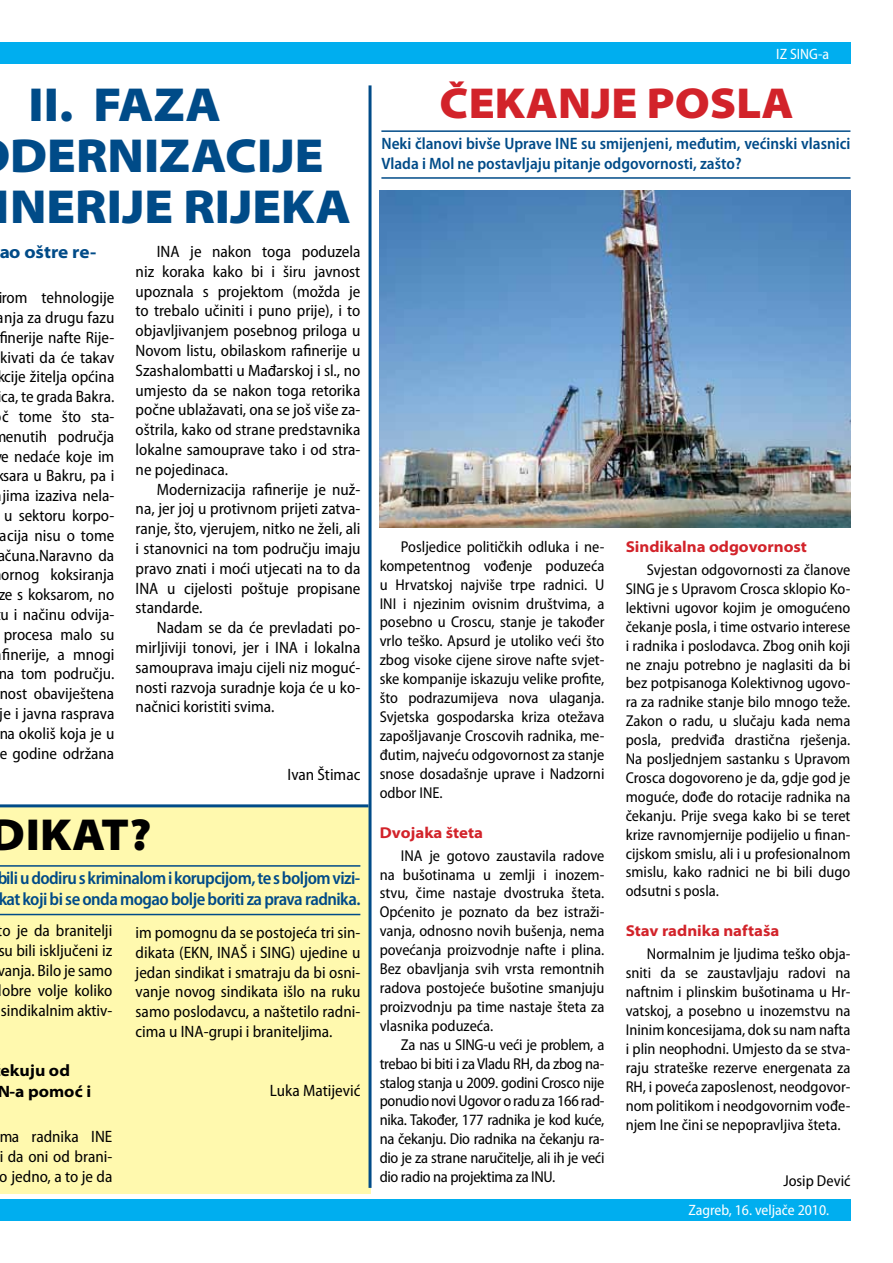
<style>
.page{position:relative;width:893px;height:1263px;background:#fff}
.page>*{position:absolute;margin:0;border:0;box-sizing:border-box;transform-origin:0 0}
.t1{font:900 semi-expanded 48px "Myriad Pro";color:#004b88}
.t2{font:900 semi-expanded 45px "Myriad Pro";color:#000}
.t3{font:900 semi-expanded 43.5px "Myriad Pro";color:#d2232a}
.t4{font:600 semi-condensed 18px/21.6px "Myriad Pro";letter-spacing:-.03em;color:#004b88}
.t5{font:700 semi-expanded 18px "Myriad Pro";color:#004b88}
.t6{font:semi-condensed 16.5px/19.8px "Myriad Pro";color:#000;text-align:justify}
.t7{font:600 semi-condensed 16.5px/19.8px "Myriad Pro";color:#004b88}
.t8{font:700 semi-expanded 16.5px/21px "Myriad Pro";color:#000}
.t9{font:semi-condensed 15.75px/18.9px "Myriad Pro";color:#000;text-align:justify}
.t10{font:700 semi-expanded 15.75px "Myriad Pro";color:#d2232a}
.t11{font:semi-condensed 15px "Myriad Pro";color:#fff}
</style>
<div class="page">
<div style="left:0;top:806px;width:370px;height:387px;background:#fff9ae"></div>
<div style="left:0;top:43px;width:850px;height:21px;background:#00aeef"></div>
<div style="left:0;top:1199px;width:850px;height:21px;background:#00aeef"></div>
<hr style="left:369px;top:85px;width:3px;height:1103px;background:#004b88">
<hr style="left:0;top:804px;width:369px;height:3px;background:#004b88">
<hr style="left:0;top:865px;width:360px;height:2px;background:#004b88">
<hr style="left:0;top:914px;width:360px;height:1px;background:#004b88">
<hr style="left:381px;top:130px;width:469px;height:2px;background:#004b88">
<hr style="left:381px;top:177px;width:469px;height:2px;background:#004b88">
<img style="left:380px;top:190px;width:470px;height:338px">
<h1 class="t1" style="left:29px;top:78px;width:194px">II. FAZA</h1>
<h1 class="t1" style="left:10px;top:129px;width:315px">DERNIZACIJE</h1>
<h1 class="t1" style="left:-5px;top:180px;width:358px">INERIJE RIJEKA</h1>
<p class="t5" style="left:-1px;top:242px;width:99px">ao oštre re-</p>
<p class="t6" style="left:-4px;top:287px;width:120px;text-align:center">rom tehnologije anja za drugu fazu finerije nafte Rije&shy;kivati da će takav kcije žitelja općina ca, te grada Bakra. č tome što sta&shy;enutih područja e nedaće koje im ksara u Bakru, pa i jima izaziva nela&shy;u sektoru korpo&shy;acija nisu o tome ačuna.Naravno da ornog koksiranja ze s koksarom, no u i načinu odvija&shy;procesa malo su finerije, a mnogi na tom području. nost obaviještena je i javna rasprava na okoliš koja je u e godine održana</p>
<p class="t6" style="left:136px;top:241px;width:226px;text-indent:21px">INA je nakon toga poduzela niz koraka kako bi i širu javnost upoznala s projektom (možda je to trebalo učiniti i puno prije), i to objavljivanjem posebnog priloga u Novom listu, obilaskom rafinerije u Szashalombatti u Mađarskoj i sl., no umjesto da se nakon toga retorika počne ublažavati, ona se još više za&shy;oštrila, kako od strane predstavnika lokalne samouprave tako i od stra&shy;ne pojedinaca.</p>
<p class="t6" style="left:136px;top:479px;width:226px;text-indent:21px">Modernizacija rafinerije je nuž&shy;na, jer joj u protivnom prijeti zatva&shy;ranje, što, vjerujem, nitko ne želi, ali i stanovnici na tom području imaju pravo znati i moći utjecati na to da INA u cijelosti poštuje propisane standarde.</p>
<p class="t6" style="left:136px;top:617px;width:226px;text-indent:21px">Nadam se da će prevladati po&shy;mirljiviji tonovi, jer i INA i lokalna samouprava imaju cijeli niz moguć&shy;nosti razvoja suradnje koja će u ko&shy;načnici koristiti svima.</p>
<p class="t6" style="left:287px;top:765px;width:74px">Ivan Štimac</p>
<h2 class="t2" style="left:-9px;top:808px;width:162px">DIKAT?</h2>
<p class="t4" style="left:-3px;top:867px;width:365px">bili u dodiru s kriminalom i korupcijom, te s boljom vizi&shy;kat koji bi se onda mogao bolje boriti za prava radnika.</p>
<p class="t6" style="left:-3px;top:921px;width:116px">to je da branitelji su bili isključeni iz vanja. Bilo je samo obre volje koliko sindikalnim aktiv-</p>
<p class="t8" style="left:-3px;top:1060px;width:96px">ekuju od<br>N-a pomoć i</p>
<p class="t6" style="left:-1px;top:1127px;width:115px">ma radnika INE i da oni od brani&shy;o jedno, a to je da</p>
<p class="t6" style="left:136px;top:922px;width:226px">im pomognu da se postojeća tri sin&shy;dikata (EKN, INAŠ i SING) ujedine u jedan sindikat i smatraju da bi osni&shy;vanje novog sindikata išlo na ruku samo poslodavcu, a naštetilo radni&shy;cima u INA-grupi i braniteljima.</p>
<p class="t6" style="left:270px;top:1081px;width:92px">Luka Matijević</p>
<p class="t11" style="left:776px;top:45px;width:54px">IZ SING-a</p>
<h3 class="t3" style="left:440px;top:78px;width:356px">ČEKANJE POSLA</h3>
<p class="t7" style="left:381px;top:134px;width:471px">Neki članovi bivše Uprave INE su smijenjeni, međutim, većinski vlasnici<br>Vlada i Mol ne postavljaju pitanje odgovornosti, zašto?</p>
<p class="t9" style="left:380px;top:537px;width:226px;text-indent:21px">Posljedice političkih odluka i ne&shy;kompetentnog vođenje poduzeća u Hrvatskoj najviše trpe radnici. U INI i njezinim ovisnim društvima, a posebno u Croscu, stanje je također vrlo teško. Apsurd je utoliko veći što zbog visoke cijene sirove nafte svjet&shy;ske kompanije iskazuju velike profite, što podrazumijeva nova ulaganja.<br>Svjetska gospodarska kriza otežava zapošljavanje Croscovih radnika, me&shy;đutim, najveću odgovornost za stanje snose dosadašnje uprave i Nadzorni odbor INE.</p>
<p class="t10" style="left:380px;top:823px;width:105px">Dvojaka šteta</p>
<p class="t9" style="left:380px;top:846px;width:226px;text-indent:21px">INA je gotovo zaustavila radove na bušotinama u zemlji i inozem&shy;stvu, čime nastaje dvostruka šteta.<br>Općenito je poznato da bez istraži&shy;vanja, odnosno novih bušenja, nema povećanja proizvodnje nafte i plina.<br>Bez obavljanja svih vrsta remontnih radova postojeće bušotine smanjuju proizvodnju pa time nastaje šteta za vlasnika poduzeća.</p>
<p class="t9" style="left:380px;top:1035px;width:226px;text-indent:21px">Za nas u SING-u veći je problem, a trebao bi biti i za Vladu RH, da zbog na&shy;stalog stanja u 2009. godini Crosco nije ponudio novi Ugovor o radu za 166 rad&shy;nika. Također, 177 radnika je kod kuće, na čekanju. Dio radnika na čekanju ra&shy;dio je za strane naručitelje, ali ih je veći dio radio na projektima za INU.</p>
<p class="t10" style="left:626px;top:538px;width:183px">Sindikalna odgovornost</p>
<p class="t9" style="left:626px;top:560px;width:226px;text-indent:21px">Svjestan odgovornosti za članove SING je s Upravom Crosca sklopio Ko&shy;lektivni ugovor kojim je omogućeno čekanje posla, i time ostvario interese i radnika i poslodavca. Zbog onih koji ne znaju potrebno je naglasiti da bi bez potpisanoga Kolektivnog ugovo&shy;ra za radnike stanje bilo mnogo teže.<br>Zakon o radu, u slučaju kada nema posla, predviđa drastična rješenja.<br>Na posljednjem sastanku s Upravom Crosca dogovoreno je da, gdje god je moguće, dođe do rotacije radnika na čekanju. Prije svega kako bi se teret krize ravnomjernije podijelio u finan&shy;cijskom smislu, ali i u profesionalnom smislu, kako radnici ne bi bili dugo odsutni s posla.</p>
<p class="t10" style="left:626px;top:922px;width:155px">Stav radnika naftaša</p>
<p class="t9" style="left:626px;top:944px;width:226px;text-indent:21px">Normalnim je ljudima teško obja&shy;sniti da se zaustavljaju radovi na naftnim i plinskim bušotinama u Hr&shy;vatskoj, a posebno u inozemstvu na Ininim koncesijama, dok su nam nafta i plin neophodni. Umjesto da se stva&shy;raju strateške rezerve energenata za RH, i poveća zaposlenost, neodgovor&shy;nom politikom i neodgovornim vođe&shy;njem Ine čini se nepopravljiva šteta.</p>
<p class="t9" style="left:783px;top:1171px;width:69px">Josip Dević</p>
<p class="t11" style="left:688px;top:1201px;width:142px">Zagreb, 16. veljače 2010.</p>
</div>
